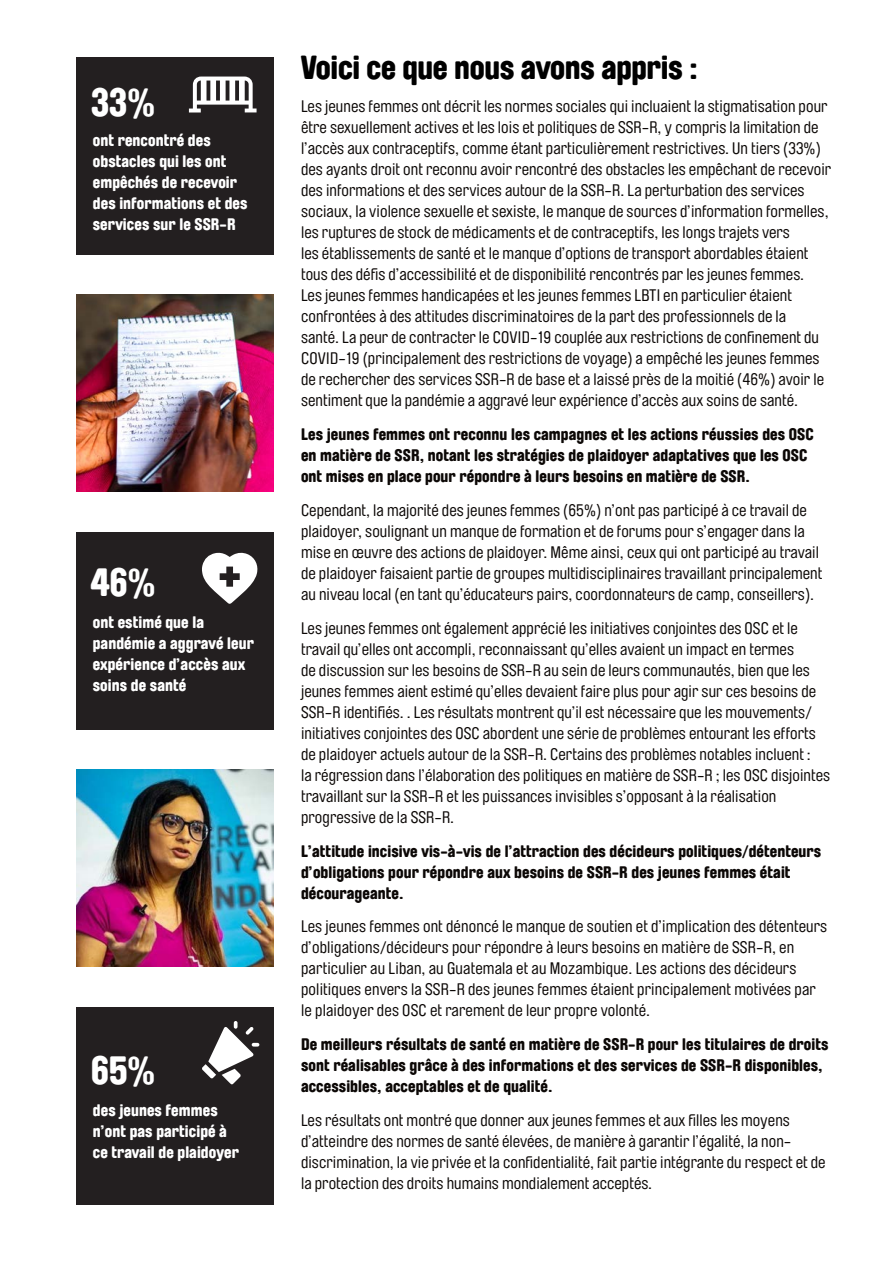
<style>
.page{position:relative;width:893px;height:1263px;background:#fff}
.page>*{position:absolute;margin:0;border:0;box-sizing:border-box;transform-origin:0 0}
.New_sub{font:900 39px "Brauer Neue Std";color:#fff}
.New_sub-2{font:900 33px "Brauer Neue Std";letter-spacing:-.01em;color:#000}
.Body_copy{font:16.5px/21px "Brauer Neue Std";letter-spacing:.005em;color:#0c0806}
.Body_copy-2{font:900 16.5px/21px "Brauer Neue Std";letter-spacing:.005em;color:#0c0806}
.Body_copy-3{font:900 16.5px/21px "Brauer Neue Std";letter-spacing:.005em;color:#fff}
</style>
<div class="page">
<img style="left:77px;top:295px;width:197px;height:197px">
<img style="left:77px;top:770px;width:197px;height:197px">
<div style="left:77px;top:1007px;width:197px;height:197px;background:#231f20"></div>
<div style="left:77px;top:57px;width:197px;height:197px;background:#231f20"></div>
<div style="left:77px;top:532px;width:197px;height:197px;background:#231f20"></div>
<svg style="left:202px;top:552px;width:56px;height:52px"></svg>
<svg style="left:202px;top:1021px;width:57px;height:63px"></svg>
<svg style="left:189px;top:77px;width:68px;height:35px"></svg>
<p class="New_sub" style="left:91px;top:80px;width:66px">33%</p>
<p class="Body_copy-3" style="left:93px;top:130px;width:156px">ont rencontré des obstacles qui les ont empêchés de recevoir des informations et des services sur le SSR-R</p>
<p class="New_sub" style="left:91px;top:560px;width:66px">46%</p>
<p class="Body_copy-3" style="left:93px;top:612px;width:163px">ont estimé que la pandémie a aggravé leur expérience d’accès aux soins de santé</p>
<p class="New_sub" style="left:91px;top:1048px;width:66px">65%</p>
<p class="Body_copy-3" style="left:93px;top:1100px;width:148px">des jeunes femmes n’ont pas participé à ce travail de plaidoyer</p>
<p class="New_sub-2" style="left:301px;top:48px;width:399px">Voici ce que nous avons appris :</p>
<p class="Body_copy" style="left:301px;top:96px;width:532px">Les jeunes femmes ont décrit les normes sociales qui incluaient la stigmatisation pour être sexuellement actives et les lois et politiques de SSR-R, y compris la limitation de l’accès aux contraceptifs, comme étant particulièrement restrictives. Un tiers (33%) des ayants droit ont reconnu avoir rencontré des obstacles les empêchant de recevoir des informations et des services autour de la SSR-R. La perturbation des services sociaux, la violence sexuelle et sexiste, le manque de sources d’information formelles, les ruptures de stock de médicaments et de contraceptifs, les longs trajets vers<br>les établissements de santé et le manque d’options de transport abordables étaient tous des défis d’accessibilité et de disponibilité rencontrés par les jeunes femmes.<br>Les jeunes femmes handicapées et les jeunes femmes LBTI en particulier étaient confrontées à des attitudes discriminatoires de la part des professionnels de la<br>santé. La peur de contracter le COVID-19 couplée aux restrictions de confinement du COVID-19 (principalement des restrictions de voyage) a empêché les jeunes femmes de rechercher des services SSR-R de base et a laissé près de la moitié (46%) avoir le sentiment que la pandémie a aggravé leur expérience d’accès aux soins de santé.</p>
<p class="Body_copy-2" style="left:301px;top:424px;width:514px">Les jeunes femmes ont reconnu les campagnes et les actions réussies des OSC en matière de SSR, notant les stratégies de plaidoyer adaptatives que les OSC ont mises en place pour répondre à leurs besoins en matière de SSR.</p>
<p class="Body_copy" style="left:301px;top:500px;width:523px">Cependant, la majorité des jeunes femmes (65%) n’ont pas participé à ce travail de plaidoyer, soulignant un manque de formation et de forums pour s’engager dans la mise en œuvre des actions de plaidoyer. Même ainsi, ceux qui ont participé au travail de plaidoyer faisaient partie de groupes multidisciplinaires travaillant principalement au niveau local (en tant qu’éducateurs pairs, coordonnateurs de camp, conseillers).</p>
<p class="Body_copy" style="left:301px;top:618px;width:531px">Les jeunes femmes ont également apprécié les initiatives conjointes des OSC et le travail qu’elles ont accompli, reconnaissant qu’elles avaient un impact en termes<br>de discussion sur les besoins de SSR-R au sein de leurs communautés, bien que les jeunes femmes aient estimé qu’elles devaient faire plus pour agir sur ces besoins de SSR-R identifiés. . Les résultats montrent qu’il est nécessaire que les mouvements/ initiatives conjointes des OSC abordent une série de problèmes entourant les efforts de plaidoyer actuels autour de la SSR-R. Certains des problèmes notables incluent :<br>la régression dans l’élaboration des politiques en matière de SSR-R ; les OSC disjointes travaillant sur la SSR-R et les puissances invisibles s’opposant à la réalisation progressive de la SSR-R.</p>
<p class="Body_copy-2" style="left:301px;top:840px;width:522px">L’attitude incisive vis-à-vis de l’attraction des décideurs politiques/détenteurs d’obligations pour répondre aux besoins de SSR-R des jeunes femmes était décourageante.</p>
<p class="Body_copy" style="left:301px;top:916px;width:528px">Les jeunes femmes ont dénoncé le manque de soutien et d’implication des détenteurs d’obligations/décideurs pour répondre à leurs besoins en matière de SSR-R, en particulier au Liban, au Guatemala et au Mozambique. Les actions des décideurs politiques envers la SSR-R des jeunes femmes étaient principalement motivées par le plaidoyer des OSC et rarement de leur propre volonté.</p>
<p class="Body_copy-2" style="left:301px;top:1034px;width:529px">De meilleurs résultats de santé en matière de SSR-R pour les titulaires de droits sont réalisables grâce à des informations et des services de SSR-R disponibles, accessibles, acceptables et de qualité.</p>
<p class="Body_copy" style="left:301px;top:1110px;width:526px">Les résultats ont montré que donner aux jeunes femmes et aux filles les moyens d’atteindre des normes de santé élevées, de manière à garantir l’égalité, la non&shy;discrimination, la vie privée et la confidentialité, fait partie intégrante du respect et de la protection des droits humains mondialement acceptés.</p>
</div>
